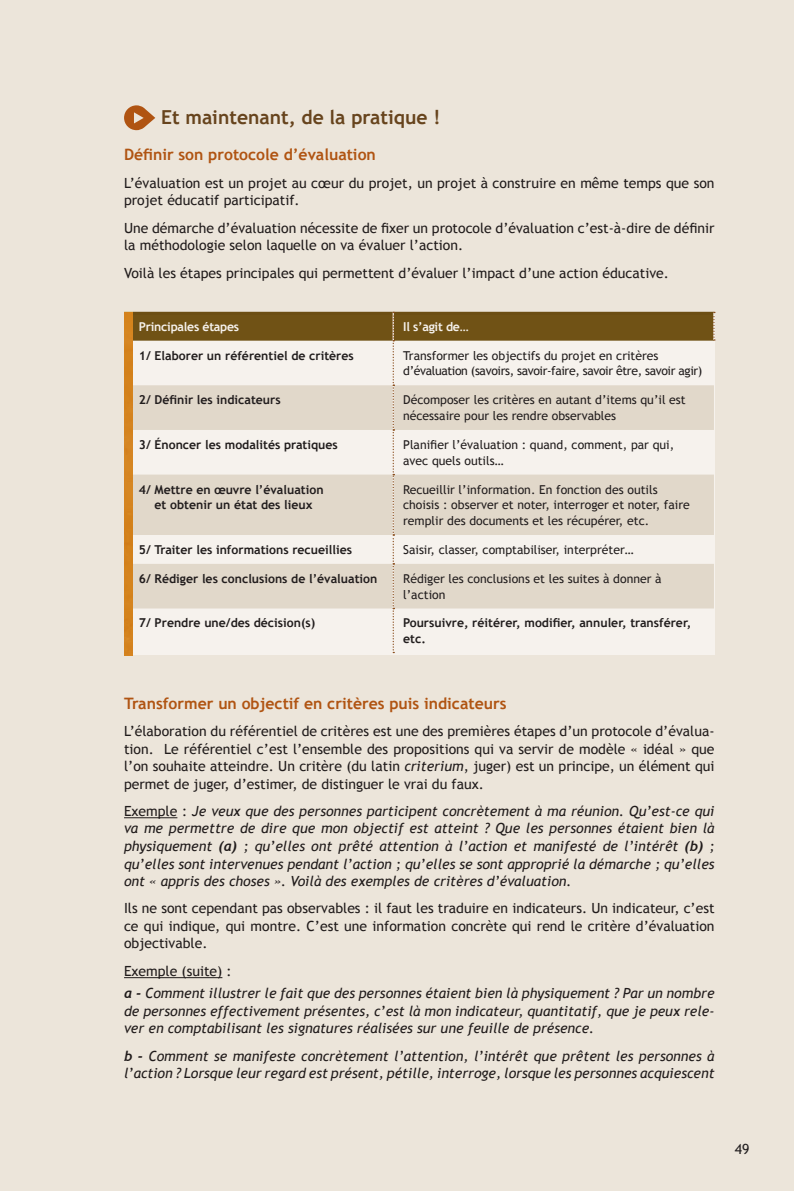
<style>
.page{position:relative;width:794px;height:1191px;background:#ece5da}
.page>*{position:absolute;margin:0;border:0;box-sizing:border-box;transform-origin:0 0}
.t1{font:700 19.25px "Trebuchet MS";color:#704c23}
.t2{font:700 15.75px "Trebuchet MS";color:#bf5e16}
.t3{font:14px/17.5px "Trebuchet MS";color:#231f20}
.t4{font:italic 14px/17.5px "Trebuchet MS";color:#231f20}
.t5{font:12.25px/15.8px "Trebuchet MS";color:#231f20}
.t6{font:700 12.25px/15.8px "Trebuchet MS";color:#231f20;text-align:center}
.t7{font:12.25px/15.8px "Trebuchet MS";letter-spacing:-.03em;color:#231f20}
.t8{font:700 12.25px "Trebuchet MS";letter-spacing:-.02em;color:#fff}
.s1{font-style:italic}
.s2{font-style:normal}
.s3{font-family:"Trebuchet";font-weight:700}
</style>
<div class="page">
<svg style="left:124px;top:105px;width:31px;height:25px"></svg>
<hr style="left:124px;top:817px;width:53px;height:1px;background:#231f20">
<hr style="left:124px;top:977px;width:98px;height:1px;background:#231f20">
<svg style="left:133px;top:312px;width:582px;height:341px"></svg>
<div style="left:124px;top:312px;width:9px;height:343px;background:#d4831d"></div>
<h1 class="t1" style="left:161px;top:105px;width:281px">Et maintenant, de la pratique !</h1>
<p class="t2" style="left:124px;top:145px;width:253px">Définir son protocole d’évaluation</p>
<p class="t3" style="left:124px;top:174px;width:592px">L’évaluation est un projet au cœur du projet, un projet à construire en même temps que son projet éducatif participatif.</p>
<p class="t3" style="left:124px;top:219px;width:592px">Une démarche d’évaluation nécessite de fixer un protocole d’évaluation c’est-à-dire de définir la méthodologie selon laquelle on va évaluer l’action.</p>
<p class="t3" style="left:124px;top:264px;width:546px">Voilà les étapes principales qui permettent d’évaluer l’impact d’une action éducative.</p>
<p class="t8" style="left:139px;top:319px;width:102px">Principales étapes</p>
<p class="t8" style="left:403px;top:319px;width:67px">Il s’agit de…</p>
<p class="t6" style="left:139px;top:347px;width:216px">1/ Elaborer un référentiel de critères</p>
<p class="t7" style="left:403px;top:347px;width:301px">Transformer les objectifs du projet en critères d’évaluation (savoirs, savoir-faire, savoir être, savoir agir)</p>
<p class="t6" style="left:139px;top:392px;width:143px">2/ Définir les indicateurs</p>
<p class="t5" style="left:403px;top:392px;width:284px">Décomposer les critères en autant d’items qu’il est nécessaire pour les rendre observables</p>
<p class="t6" style="left:139px;top:437px;width:200px">3/ Énoncer les modalités pratiques</p>
<p class="t5" style="left:403px;top:437px;width:272px">Planifier l’évaluation : quand, comment, par qui, avec quels outils…</p>
<p class="t6" style="left:139px;top:481px;width:186px">4/ Mettre en œuvre l’évaluation et obtenir un état des lieux</p>
<p class="t5" style="left:403px;top:481px;width:288px">Recueillir l’information. En fonction des outils choisis : observer et noter, interroger et noter, faire remplir des documents et les récupérer, etc.</p>
<p class="t6" style="left:139px;top:542px;width:215px">5/ Traiter les informations recueillies</p>
<p class="t5" style="left:403px;top:542px;width:232px">Saisir, classer, comptabiliser, interpréter…</p>
<p class="t6" style="left:139px;top:570px;width:240px">6/ Rédiger les conclusions de l’évaluation</p>
<p class="t5" style="left:403px;top:571px;width:260px">Rédiger les conclusions et les suites à donner à l’action</p>
<p class="t6" style="left:139px;top:615px;width:178px">7/ Prendre une/des décision(s)</p>
<p class="t6" style="left:403px;top:615px;width:290px;text-align:left">Poursuivre, réitérer, modifier, annuler, transférer, etc.</p>
<p class="t2" style="left:124px;top:693px;width:384px">Transformer un objectif en critères puis indicateurs</p>
<p class="t3" style="left:124px;top:722px;width:592px;text-align:justify">L’élaboration du référentiel de critères est une des premières étapes d’un protocole d’évalua&shy;tion. Le référentiel c’est l’ensemble des propositions qui va servir de modèle « idéal » que l’on souhaite atteindre. Un critère (du latin <span class="s1">criterium</span>, juger) est un principe, un élément qui permet de juger, d’estimer, de distinguer le vrai du faux.</p>
<p class="t4" style="left:124px;top:802px;width:592px;text-align:justify"><span class="s2">Exemple :</span> Je veux que des personnes participent concrètement à ma réunion. Qu’est-ce qui va me permettre de dire que mon objectif est atteint ? Que les personnes étaient bien là physiquement <span class="s3">(a)</span> ; qu’elles ont prêté attention à l’action et manifesté de l’intérêt <span class="s3">(b)</span> ; qu’elles sont intervenues pendant l’action ; qu’elles se sont approprié la démarche ; qu’elles ont « appris des choses ». Voilà des exemples de critères d’évaluation.</p>
<p class="t3" style="left:124px;top:900px;width:592px;text-align:justify">Ils ne sont cependant pas observables : il faut les traduire en indicateurs. Un indicateur, c’est ce qui indique, qui montre. C’est une information concrète qui rend le critère d’évaluation objectivable.</p>
<p class="t4" style="left:124px;top:960px;width:592px;line-height:22.4px"><span class="s2">Exemple (suite) :<br></span><span class="s3">a -</span> Comment illustrer le fait que des personnes étaient bien là physiquement ? Par un nombre</p>
<p class="t4" style="left:124px;top:1002px;width:592px">de personnes effectivement présentes, c’est là mon indicateur, quantitatif, que je peux rele&shy;ver en comptabilisant les signatures réalisées sur une feuille de présence.</p>
<p class="t4" style="left:124px;top:1047px;width:592px"><span class="s3">b -</span> Comment se manifeste concrètement l’attention, l’intérêt que prêtent les personnes à l’action ? Lorsque leur regard est présent, pétille, interroge, lorsque les personnes acquiescent</p>
<p class="t3" style="left:735px;top:1140px;width:16px">49</p>
</div>
